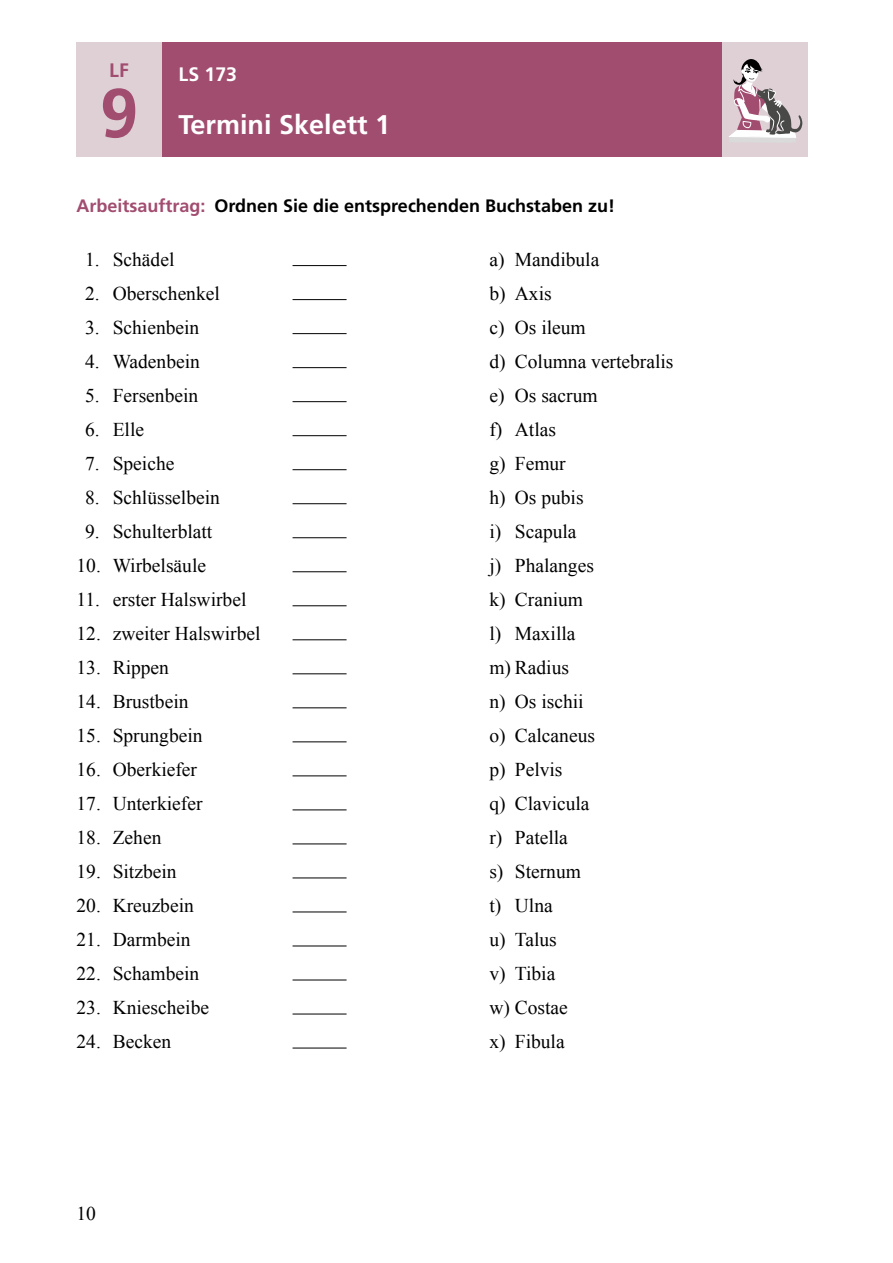
<style>
.page{position:relative;width:893px;height:1263px;background:#fff}
.page>*{position:absolute;margin:0;border:0;box-sizing:border-box;transform-origin:0 0}
.Lernfeld-Nummer{font:700 69px "Frutiger";color:#a14d6f}
.Lernfeld-Rubrik{font:700 27px "Frutiger";color:#fff}
.Grundschrift{font:19.5px "Times New Roman";color:#000}
.Lernfeld-Datum{font:700 19.5px "Frutiger";color:#fff}
.LF{font:700 19.5px "Frutiger";color:#a14d6f}
.Rubrik_12_schwarz_mi{font:700 18px "Frutiger";color:#000}
.s1{color:#a14d6f}
</style>
<div class="page">
<hr style="left:293px;top:265px;width:54px;height:1px;background:#000">
<hr style="left:293px;top:299px;width:54px;height:1px;background:#000">
<hr style="left:293px;top:333px;width:54px;height:1px;background:#000">
<hr style="left:293px;top:367px;width:54px;height:1px;background:#000">
<hr style="left:293px;top:401px;width:54px;height:1px;background:#000">
<hr style="left:293px;top:435px;width:54px;height:1px;background:#000">
<hr style="left:293px;top:469px;width:54px;height:1px;background:#000">
<hr style="left:293px;top:503px;width:54px;height:1px;background:#000">
<hr style="left:293px;top:537px;width:54px;height:1px;background:#000">
<hr style="left:293px;top:571px;width:54px;height:1px;background:#000">
<hr style="left:293px;top:605px;width:54px;height:1px;background:#000">
<hr style="left:293px;top:639px;width:54px;height:1px;background:#000">
<hr style="left:293px;top:673px;width:54px;height:1px;background:#000">
<hr style="left:293px;top:707px;width:54px;height:1px;background:#000">
<hr style="left:293px;top:741px;width:54px;height:1px;background:#000">
<hr style="left:293px;top:775px;width:54px;height:1px;background:#000">
<hr style="left:293px;top:809px;width:54px;height:1px;background:#000">
<hr style="left:293px;top:843px;width:54px;height:1px;background:#000">
<hr style="left:293px;top:877px;width:54px;height:1px;background:#000">
<hr style="left:293px;top:911px;width:54px;height:1px;background:#000">
<hr style="left:293px;top:945px;width:54px;height:1px;background:#000">
<hr style="left:293px;top:980px;width:54px;height:1px;background:#000">
<hr style="left:293px;top:1014px;width:54px;height:1px;background:#000">
<hr style="left:293px;top:1048px;width:54px;height:1px;background:#000">
<div style="left:162px;top:43px;width:561px;height:114px;background:#a14d6f"></div>
<div style="left:77px;top:43px;width:85px;height:114px;background:#ded0d5"></div>
<div style="left:723px;top:43px;width:85px;height:114px;background:#ded0d5"></div>
<svg style="left:729px;top:59px;width:73px;height:79px"></svg>
<p class="LF" style="left:109px;top:59px;width:21px">LF</p>
<p class="Lernfeld-Nummer" style="left:100px;top:73px;width:40px">9</p>
<p class="Lernfeld-Datum" style="left:179px;top:63px;width:60px">LS 173</p>
<p class="Lernfeld-Rubrik" style="left:179px;top:108px;width:213px">Termini Skelett 1</p>
<p class="Rubrik_12_schwarz_mi" style="left:77px;top:195px;width:540px"><span class="s1">Arbeitsauftrag:</span> Ordnen Sie die entsprechenden Buchstaben zu!</p>
<p class="Grundschrift" style="left:85px;top:246px;width:91px">1. Schädel</p>
<p class="Grundschrift" style="left:85px;top:280px;width:136px">2. Oberschenkel</p>
<p class="Grundschrift" style="left:85px;top:314px;width:116px">3. Schienbein</p>
<p class="Grundschrift" style="left:85px;top:348px;width:116px">4. Wadenbein</p>
<p class="Grundschrift" style="left:85px;top:382px;width:115px">5. Fersenbein</p>
<p class="Grundschrift" style="left:85px;top:416px;width:61px">6. Elle</p>
<p class="Grundschrift" style="left:85px;top:450px;width:91px">7. Speiche</p>
<p class="Grundschrift" style="left:85px;top:484px;width:136px">8. Schlüsselbein</p>
<p class="Grundschrift" style="left:85px;top:518px;width:129px">9. Schulterblatt</p>
<p class="Grundschrift" style="left:77px;top:552px;width:131px">10. Wirbelsäule</p>
<p class="Grundschrift" style="left:77px;top:586px;width:171px">11. erster Halswirbel</p>
<p class="Grundschrift" style="left:77px;top:620px;width:185px">12. zweiter Halswirbel</p>
<p class="Grundschrift" style="left:77px;top:654px;width:94px">13. Rippen</p>
<p class="Grundschrift" style="left:77px;top:688px;width:113px">14. Brustbein</p>
<p class="Grundschrift" style="left:77px;top:722px;width:128px">15. Sprungbein</p>
<p class="Grundschrift" style="left:77px;top:756px;width:122px">16. Oberkiefer</p>
<p class="Grundschrift" style="left:77px;top:790px;width:128px">17. Unterkiefer</p>
<p class="Grundschrift" style="left:77px;top:824px;width:86px">18. Zehen</p>
<p class="Grundschrift" style="left:77px;top:858px;width:102px">19. Sitzbein</p>
<p class="Grundschrift" style="left:77px;top:892px;width:119px">20. Kreuzbein</p>
<p class="Grundschrift" style="left:77px;top:926px;width:116px">21. Darmbein</p>
<p class="Grundschrift" style="left:77px;top:960px;width:124px">22. Schambein</p>
<p class="Grundschrift" style="left:77px;top:994px;width:134px">23. Kniescheibe</p>
<p class="Grundschrift" style="left:77px;top:1028px;width:96px">24. Becken</p>
<p class="Grundschrift" style="left:489px;top:246px;width:111px">a) Mandibula</p>
<p class="Grundschrift" style="left:489px;top:280px;width:64px">b) Axis</p>
<p class="Grundschrift" style="left:489px;top:314px;width:98px">c) Os ileum</p>
<p class="Grundschrift" style="left:489px;top:348px;width:186px">d) Columna vertebralis</p>
<p class="Grundschrift" style="left:489px;top:382px;width:110px">e) Os sacrum</p>
<p class="Grundschrift" style="left:489px;top:416px;width:68px">f) Atlas</p>
<p class="Grundschrift" style="left:489px;top:450px;width:78px">g) Femur</p>
<p class="Grundschrift" style="left:489px;top:484px;width:96px">h) Os pubis</p>
<p class="Grundschrift" style="left:489px;top:518px;width:89px">i) Scapula</p>
<p class="Grundschrift" style="left:489px;top:552px;width:106px">j) Phalanges</p>
<p class="Grundschrift" style="left:489px;top:586px;width:95px">k) Cranium</p>
<p class="Grundschrift" style="left:489px;top:620px;width:88px">l) Maxilla</p>
<p class="Grundschrift" style="left:489px;top:654px;width:81px">m) Radius</p>
<p class="Grundschrift" style="left:489px;top:688px;width:96px">n) Os ischii</p>
<p class="Grundschrift" style="left:489px;top:722px;width:107px">o) Calcaneus</p>
<p class="Grundschrift" style="left:489px;top:756px;width:75px">p) Pelvis</p>
<p class="Grundschrift" style="left:489px;top:790px;width:102px">q) Clavicula</p>
<p class="Grundschrift" style="left:489px;top:824px;width:80px">r) Patella</p>
<p class="Grundschrift" style="left:489px;top:858px;width:93px">s) Sternum</p>
<p class="Grundschrift" style="left:489px;top:892px;width:65px">t) Ulna</p>
<p class="Grundschrift" style="left:489px;top:926px;width:69px">u) Talus</p>
<p class="Grundschrift" style="left:489px;top:960px;width:67px">v) Tibia</p>
<p class="Grundschrift" style="left:489px;top:994px;width:80px">w) Costae</p>
<p class="Grundschrift" style="left:489px;top:1028px;width:77px">x) Fibula</p>
<p class="Grundschrift" style="left:77px;top:1201px;width:21px">10</p>
</div>
